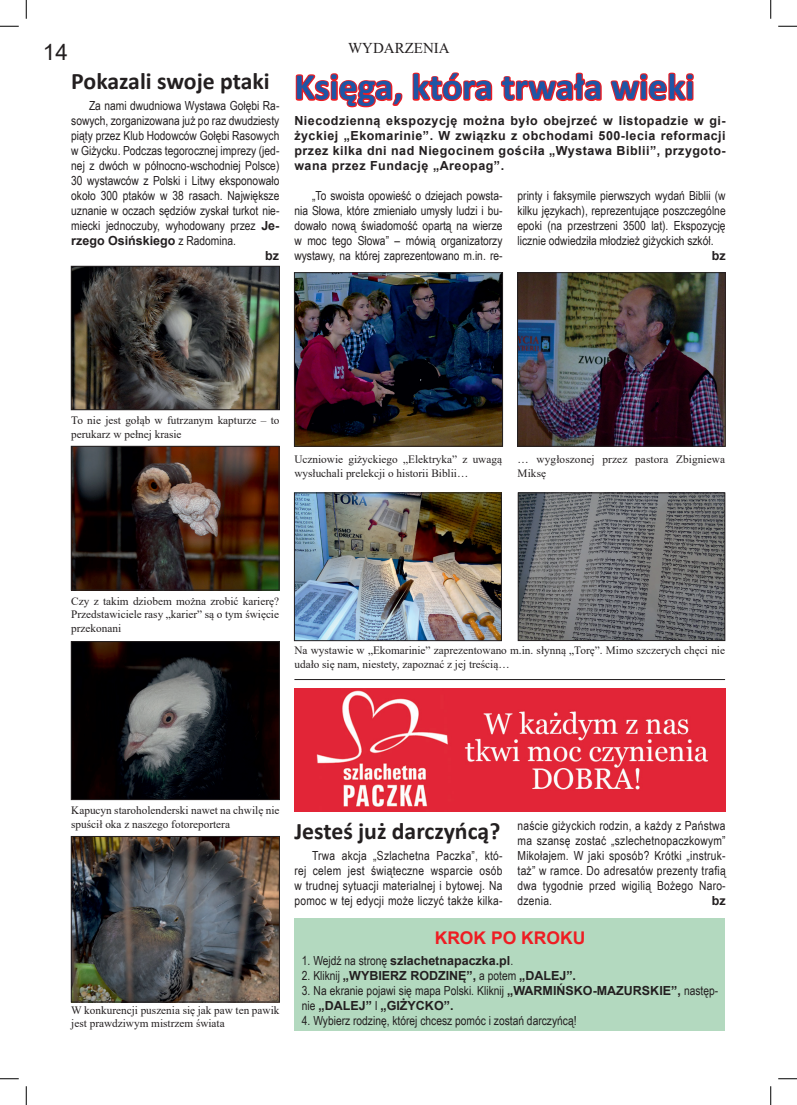
<style>
.page{position:relative;width:797px;height:1105px;background:#fff}
.page>*{position:absolute;margin:0;border:0;box-sizing:border-box;transform-origin:0 0}
.t1{font:700 37.5px "Calibri";color:#1e56a6}
.t2{font:700 23.75px "Calibri";color:#231f20}
.t3{font:22.5px "Arial";color:#231f20}
.t4{font:700 17.5px "Arial";color:#ee1d23}
.t5{font:15px "Times New Roman";color:#231f20}
.t6{font:12.5px/15px "Arial Narrow";color:#231f20;text-align:justify}
.t7{font:700 12.5px/15px "Arial";color:#231f20;text-align:justify}
.t8{font:11.25px/13.5px "Times New Roman";color:#231f20}
.s1{font-family:"Arial";font-weight:700}
.s2{font-family:"Arial Narrow";font-weight:400}
</style>
<div class="page">
<div style="left:294px;top:918px;width:431px;height:113px;background:#b3d9bf"></div>
<img style="left:294px;top:688px;width:431px;height:124px">
<hr style="left:294px;top:679px;width:431px;height:1px;background:#231f20">
<img style="left:73px;top:268px;width:205px;height:140px">
<div style="left:71px;top:266px;width:209px;height:144px;border:1px solid #231f20"></div>
<img style="left:73px;top:448px;width:204px;height:140px">
<div style="left:71px;top:446px;width:208px;height:144px;border:1px solid #231f20"></div>
<img style="left:73px;top:643px;width:205px;height:155px">
<div style="left:71px;top:641px;width:209px;height:159px;border:1px solid #231f20"></div>
<img style="left:73px;top:838px;width:205px;height:162px">
<div style="left:71px;top:836px;width:209px;height:166px;border:1px solid #231f20"></div>
<svg style="left:295px;top:73px;width:108px;height:35px"></svg>
<svg style="left:412px;top:72px;width:282px;height:30px"></svg>
<img style="left:296px;top:495px;width:203px;height:144px">
<div style="left:294px;top:493px;width:207px;height:148px;border:1px solid #231f20"></div>
<img style="left:520px;top:495px;width:203px;height:144px">
<div style="left:518px;top:493px;width:207px;height:148px;border:1px solid #231f20"></div>
<img style="left:296px;top:274px;width:205px;height:171px">
<div style="left:294px;top:272px;width:209px;height:175px;border:1px solid #231f20"></div>
<img style="left:519px;top:274px;width:204px;height:171px">
<div style="left:517px;top:272px;width:208px;height:175px;border:1px solid #231f20"></div>
<svg style="left:0;top:25px;width:19px;height:2px"></svg>
<svg style="left:778px;top:25px;width:19px;height:2px"></svg>
<svg style="left:0;top:1078px;width:19px;height:1px"></svg>
<svg style="left:778px;top:1078px;width:19px;height:1px"></svg>
<svg style="left:25px;top:0;width:2px;height:19px"></svg>
<svg style="left:25px;top:1086px;width:2px;height:19px"></svg>
<svg style="left:770px;top:0;width:1px;height:19px"></svg>
<svg style="left:770px;top:1086px;width:1px;height:19px"></svg>
<h3 class="t3" style="left:43px;top:37px;width:27px">14</h3>
<p class="t5" style="left:348px;top:38px;width:103px">WYDARZENIA</p>
<h2 class="t2" style="left:71px;top:64px;width:200px">Pokazali swoje ptaki</h2>
<p class="t6" style="left:71px;top:98px;width:210px;text-indent:18px">Za nami dwudniowa Wystawa Gołębi Ra&shy;sowych, zorganizowana już po raz dwudziesty piąty przez Klub Hodowców Gołębi Rasowych w Giżycku. Podczas tegorocznej imprezy (jed&shy;nej z dwóch w północno-wschodniej Polsce)<br>30 wystawców z Polski i Litwy eksponowało około 300 ptaków w 38 rasach. Największe uznanie w oczach sędziów zyskał turkot nie&shy;miecki jednoczuby, wyhodowany przez <span class="s1">Je-</span></p>
<p class="t7" style="left:71px;top:234px;width:166px">rzego Osińskiego <span class="s2">z Radomina.</span></p>
<p class="t7" style="left:265px;top:249px;width:15px">bz</p>
<h1 class="t1" style="left:294px;top:60px;width:401px">Księga, która trwała wieki</h1>
<p class="t7" style="left:294px;top:114px;width:433px">Niecodzienną ekspozycję można było obejrzeć w listopadzie w gi&shy;życkiej „Ekomarinie”. W związku z obchodami 500-lecia reformacji przez kilka dni nad Niegocinem gościła „Wystawa Biblii”, przygoto&shy;wana przez Fundację „Areopag”.</p>
<p class="t6" style="left:517px;top:188px;width:210px">printy i faksymile pierwszych wydań Biblii (w kilku językach), reprezentujące poszczególne epoki (na przestrzeni 3500 lat). Ekspozycję licznie odwiedziła młodzież giżyckich szkół.</p>
<p class="t7" style="left:711px;top:249px;width:15px">bz</p>
<p class="t6" style="left:294px;top:188px;width:210px;text-indent:18px">„To swoista opowieść o dziejach powsta&shy;nia Słowa, które zmieniało umysły ludzi i bu&shy;dowało nową świadomość opartą na wierze w moc tego Słowa” – mówią organizatorzy wystawy, na której zaprezentowano m.in. re-</p>
<p class="t8" style="left:71px;top:413px;width:210px">To nie jest gołąb w futrzanym kapturze – to perukarz w pełnej krasie</p>
<p class="t8" style="left:294px;top:452px;width:209px">Uczniowie giżyckiego „Elektryka” z uwagą wysłuchali prelekcji o historii Biblii…</p>
<p class="t8" style="left:517px;top:452px;width:209px">… wygłoszonej przez pastora Zbigniewa<br>Miksę</p>
<p class="t8" style="left:71px;top:594px;width:209px;text-align:justify">Czy z takim dziobem można zrobić karierę?<br>Przedstawiciele rasy „karier” są o tym święcie przekonani</p>
<p class="t8" style="left:294px;top:643px;width:432px">Na wystawie w „Ekomarinie” zaprezentowano m.in. słynną „Torę”. Mimo szczerych chęci nie udało się nam, niestety, zapoznać z jej treścią…</p>
<p class="t8" style="left:71px;top:803px;width:210px">Kapucyn staroholenderski nawet na chwilę nie spuścił oka z naszego fotoreportera</p>
<p class="t8" style="left:71px;top:1003px;width:210px">W konkurencji puszenia się jak paw ten pawik jest prawdziwym mistrzem świata</p>
<h2 class="t2" style="left:294px;top:814px;width:207px">Jesteś już darczyńcą?</h2>
<p class="t6" style="left:294px;top:848px;width:210px;text-indent:18px">Trwa akcja „Szlachetna Paczka”, któ&shy;rej celem jest świąteczne wsparcie osób w trudnej sytuacji materialnej i bytowej. Na pomoc w tej edycji może liczyć także kilka-</p>
<p class="t6" style="left:517px;top:818px;width:210px">naście giżyckich rodzin, a każdy z Państwa ma szansę zostać „szlechetnopaczkowym” Mikołajem. W jaki sposób? Krótki „instruk&shy;taż” w ramce. Do adresatów prezenty trafią dwa tygodnie przed wigilią Bożego Naro&shy;dzenia.</p>
<p class="t7" style="left:711px;top:893px;width:16px">bz</p>
<h3 class="t4" style="left:434px;top:926px;width:152px">KROK PO KROKU</h3>
<p class="t7" style="left:302px;top:953px;width:213px"><span class="s2">1. Wejdź na stronę</span> szlachetnapaczka.pl<span class="s2">.</span></p>
<p class="t7" style="left:302px;top:968px;width:276px"><span class="s2">2. Kliknij</span> „WYBIERZ RODZINĘ”, <span class="s2">a potem</span> „DALEJ”.</p>
<p class="t6" style="left:302px;top:983px;width:418px">3. Na ekranie pojawi się mapa Polski. Kliknij <span class="s1">„WARMIŃSKO-MAZURSKIE”,</span> następ-</p>
<p class="t7" style="left:302px;top:998px;width:153px"><span class="s2">nie</span> „DALEJ” <span class="s2">I</span> „GIŻYCKO”.</p>
<p class="t6" style="left:302px;top:1013px;width:276px">4. Wybierz rodzinę, której chcesz pomóc i zostań darczyńcą!</p>
</div>
